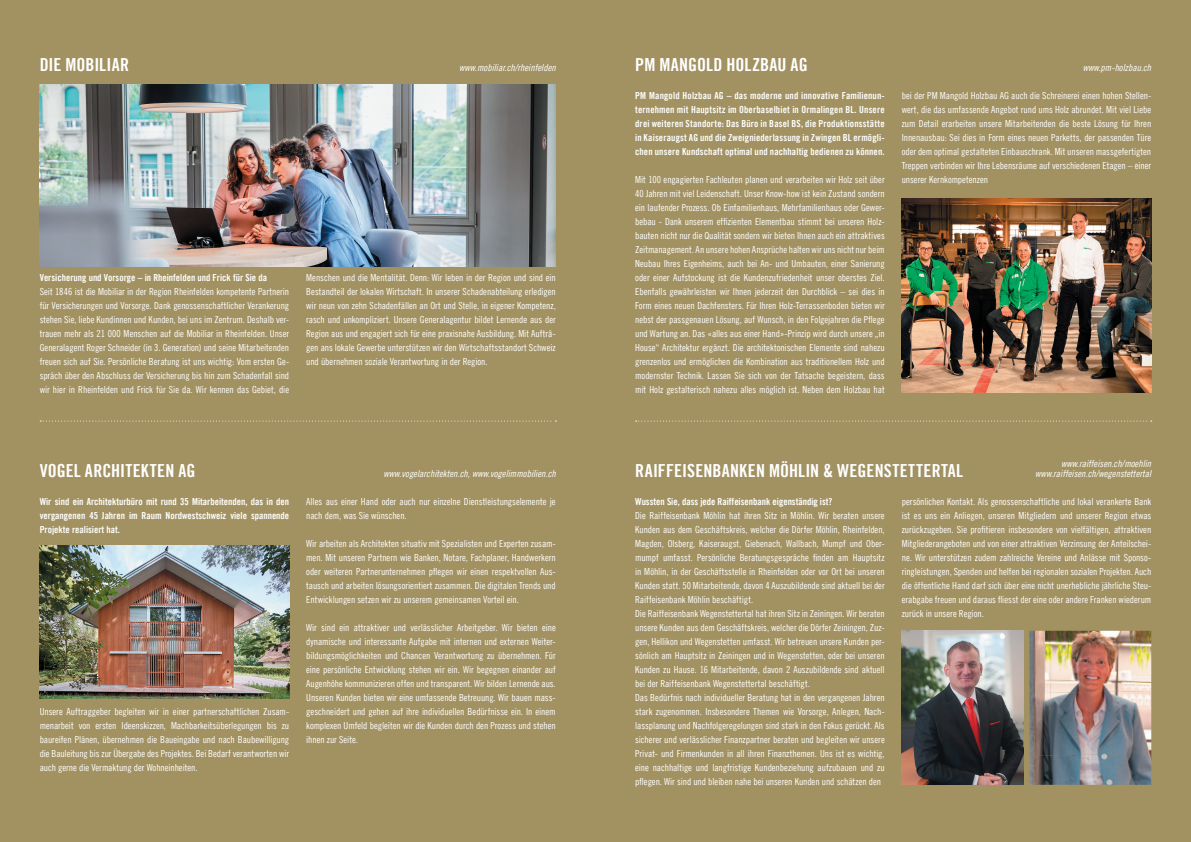
<style>
.page{position:relative;width:1191px;height:842px;background:#a29161}
.page>*{position:absolute;margin:0;border:0;box-sizing:border-box;transform-origin:0 0}
.t1{font:18px "Trade Gothic LT Bold Cond Twenty";letter-spacing:.01em;color:#fff}
.t2{font:9.7px/14px "Trade Gothic LT Cond Eighteen";letter-spacing:-.005em;color:#fff;text-align:justify}
.t3{font:9.7px/14px "Trade Gothic LT Bold Cond Twenty";color:#fff;text-align:justify}
.t4{font:9.7px "Trade Gothic LT Cond Eighteen Obl";color:#fff}
</style>
<div class="page">
<img style="left:40px;top:85px;width:516px;height:182px">
<img style="left:901px;top:198px;width:250px;height:195px">
<img style="left:901px;top:631px;width:122px;height:154px">
<img style="left:1029px;top:631px;width:61px;height:122px">
<img style="left:1088px;top:631px;width:63px;height:61px">
<img style="left:1090px;top:691px;width:61px;height:62px">
<img style="left:1029px;top:753px;width:122px;height:32px">
<svg style="left:40px;top:421px;width:516px;height:1px"></svg>
<svg style="left:635px;top:421px;width:516px;height:1px"></svg>
<img style="left:40px;top:546px;width:249px;height:153px">
<h1 class="t1" style="left:40px;top:53px;width:91px">DIE MOBILIAR</h1>
<h1 class="t1" style="left:635px;top:53px;width:174px">PM MANGOLD HOLZBAU AG</h1>
<p class="t4" style="left:459px;top:61px;width:98px">www.mobiliar.ch/rheinfelden</p>
<p class="t4" style="left:1082px;top:61px;width:70px">www.pm-holzbau.ch</p>
<p class="t3" style="left:40px;top:270px;width:229px">Versicherung und Vorsorge – in Rheinfelden und Frick für Sie da</p>
<p class="t2" style="left:40px;top:284px;width:251px">Seit 1846 ist die Mobiliar in der Region Rheinfelden kompetente Partnerin für Versicherungen und Vorsorge. Dank genossenschaftlicher Verankerung stehen Sie, liebe Kundinnen und Kunden, bei uns im Zentrum. Deshalb ver&shy;trauen mehr als 21 000 Menschen auf die Mobiliar in Rheinfelden. Unser Generalagent Roger Schneider (in 3. Generation) und seine Mitarbeitenden freuen sich auf Sie. Persönliche Beratung ist uns wichtig: Vom ersten Ge&shy;spräch über den Abschluss der Versicherung bis hin zum Schadenfall sind wir hier in Rheinfelden und Frick für Sie da. Wir kennen das Gebiet, die</p>
<p class="t2" style="left:306px;top:270px;width:251px">Menschen und die Mentalität. Denn: Wir leben in der Region und sind ein Bestandteil der lokalen Wirtschaft. In unserer Schadenabteilung erledigen wir neun von zehn Schadenfällen an Ort und Stelle, in eigener Kompetenz, rasch und unkompliziert. Unsere Generalagentur bildet Lernende aus der Region aus und engagiert sich für eine praxisnahe Ausbildung. Mit Aufträ&shy;gen ans lokale Gewerbe unterstützen wir den Wirtschaftsstandort Schweiz und übernehmen soziale Verantwortung in der Region.</p>
<p class="t3" style="left:635px;top:88px;width:251px">PM Mangold Holzbau AG – das moderne und innovative Familienun&shy;ternehmen mit Hauptsitz im Oberbaselbiet in Ormalingen BL. Unsere drei weiteren Standorte: Das Büro in Basel BS, die Produktionsstätte in Kaiseraugst AG und die Zweigniederlassung in Zwingen BL ermögli&shy;chen unsere Kundschaft optimal und nachhaltig bedienen zu können.</p>
<p class="t2" style="left:635px;top:172px;width:251px">Mit 100 engagierten Fachleuten planen und verarbeiten wir Holz seit über 40 Jahren mit viel Leidenschaft. Unser Know-how ist kein Zustand sondern ein laufender Prozess. Ob Einfamilienhaus, Mehrfamilienhaus oder Gewer&shy;bebau - Dank unserem effizienten Elementbau stimmt bei unseren Holz&shy;bauten nicht nur die Qualität sondern wir bieten Ihnen auch ein attraktives Zeitmanagement. An unsere hohen Ansprüche halten wir uns nicht nur beim Neubau Ihres Eigenheims, auch bei An- und Umbauten, einer Sanierung oder einer Aufstockung ist die Kundenzufriedenheit unser oberstes Ziel.<br>Ebenfalls gewährleisten wir Ihnen jederzeit den Durchblick – sei dies in Form eines neuen Dachfensters. Für Ihren Holz-Terrassenboden bieten wir nebst der passgenauen Lösung, auf Wunsch, in den Folgejahren die Pflege und Wartung an. Das «alles aus einer Hand»-Prinzip wird durch unsere „in House“ Architektur ergänzt. Die architektonischen Elemente sind nahezu grenzenlos und ermöglichen die Kombination aus traditionellem Holz und modernster Technik. Lassen Sie sich von der Tatsache begeistern, dass mit Holz gestalterisch nahezu alles möglich ist. Neben dem Holzbau hat</p>
<p class="t2" style="left:901px;top:88px;width:251px">bei der PM Mangold Holzbau AG auch die Schreinerei einen hohen Stellen&shy;wert, die das umfassende Angebot rund ums Holz abrundet. Mit viel Liebe zum Detail erarbeiten unsere Mitarbeitenden die beste Lösung für Ihren Innenausbau: Sei dies in Form eines neuen Parketts, der passenden Türe oder dem optimal gestalteten Einbauschrank. Mit unseren massgefertigten Treppen verbinden wir Ihre Lebensräume auf verschiedenen Etagen – einer unserer Kernkompetenzen</p>
<p class="t4" style="left:1061px;top:457px;width:92px">www.raiffeisen.ch/moehlin</p>
<h1 class="t1" style="left:635px;top:459px;width:329px">RAIFFEISENBANKEN MÖHLIN &amp; WEGENSTETTERTAL</h1>
<h1 class="t1" style="left:40px;top:459px;width:157px">VOGEL ARCHITEKTEN AG</h1>
<p class="t4" style="left:1035px;top:467px;width:118px">www.raiffeisen.ch/wegenstettertal</p>
<p class="t3" style="left:40px;top:494px;width:251px">Wir sind ein Architekturbüro mit rund 35 Mitarbeitenden, das in den vergangenen 45 Jahren im Raum Nordwestschweiz viele spannende Projekte realisiert hat.</p>
<p class="t4" style="left:383px;top:467px;width:174px">www.vogelarchitekten.ch, www.vogelimmobilien.ch</p>
<p class="t2" style="left:901px;top:494px;width:251px">persönlichen Kontakt. Als genossenschaftliche und lokal verankerte Bank ist es uns ein Anliegen, unseren Mitgliedern und unserer Region etwas zurückzugeben. Sie profitieren insbesondere von vielfältigen, attraktiven Mitgliederangeboten und von einer attraktiven Verzinsung der Anteilschei&shy;ne. Wir unterstützen zudem zahlreiche Vereine und Anlässe mit Sponso&shy;ringleistungen, Spenden und helfen bei regionalen sozialen Projekten. Auch die öffentliche Hand darf sich über eine nicht unerhebliche jährliche Steu&shy;erabgabe freuen und daraus fliesst der eine oder andere Franken wiederum zurück in unsere Region.</p>
<p class="t3" style="left:635px;top:494px;width:199px">Wussten Sie, dass jede Raiffeisenbank eigenständig ist?</p>
<p class="t2" style="left:635px;top:508px;width:251px;text-align:left">Die Raiffeisenbank Möhlin hat ihren Sitz in Möhlin. Wir beraten unsere Kunden aus dem Geschäftskreis, welcher die Dörfer Möhlin, Rheinfelden, Magden, Olsberg, Kaiseraugst, Giebenach, Wallbach, Mumpf und Ober&shy;mumpf umfasst. Persönliche Beratungsgespräche finden am Hauptsitz in Möhlin, in der Geschäftsstelle in Rheinfelden oder vor Ort bei unseren Kunden statt. 50 Mitarbeitende, davon 4 Auszubildende sind aktuell bei der Raiffeisenbank Möhlin beschäftigt.<br>Die Raiffeisenbank Wegenstettertal hat ihren Sitz in Zeiningen. Wir beraten unsere Kunden aus dem Geschäftskreis, welcher die Dörfer Zeiningen, Zuz&shy;gen, Hellikon und Wegenstetten umfasst. Wir betreuen unsere Kunden per&shy;sönlich am Hauptsitz in Zeiningen und in Wegenstetten, oder bei unseren Kunden zu Hause. 16 Mitarbeitende, davon 2 Auszubildende sind aktuell bei der Raiffeisenbank Wegenstettertal beschäftigt.<br>Das Bedürfnis nach individueller Beratung hat in den vergangenen Jahren stark zugenommen. Insbesondere Themen wie Vorsorge, Anlegen, Nach&shy;lassplanung und Nachfolgeregelungen sind stark in den Fokus gerückt. Als sicherer und verlässlicher Finanzpartner beraten und begleiten wir unsere Privat- und Firmenkunden in all ihren Finanzthemen. Uns ist es wichtig, eine nachhaltige und langfristige Kundenbeziehung aufzubauen und zu pflegen. Wir sind und bleiben nahe bei unseren Kunden und schätzen den</p>
<p class="t2" style="left:306px;top:494px;width:251px">Alles aus einer Hand oder auch nur einzelne Dienstleistungselemente je nach dem, was Sie wünschen.</p>
<p class="t2" style="left:306px;top:536px;width:251px">Wir arbeiten als Architekten situativ mit Spezialisten und Experten zusam&shy;men. Mit unseren Partnern wie Banken, Notare, Fachplaner, Handwerkern oder weiteren Partnerunternehmen pflegen wir einen respektvollen Aus&shy;tausch und arbeiten lösungsorientiert zusammen. Die digitalen Trends und Entwicklungen setzen wir zu unserem gemeinsamen Vorteil ein.</p>
<p class="t2" style="left:306px;top:620px;width:251px">Wir sind ein attraktiver und verlässlicher Arbeitgeber. Wir bieten eine dynamische und interessante Aufgabe mit internen und externen Weiter&shy;bildungsmöglichkeiten und Chancen Verantwortung zu übernehmen. Für eine persönliche Entwicklung stehen wir ein. Wir begegnen einander auf Augenhöhe kommunizieren offen und transparent. Wir bilden Lernende aus.<br>Unseren Kunden bieten wir eine umfassende Betreuung. Wir bauen mass&shy;geschneidert und gehen auf ihre individuellen Bedürfnisse ein. In einem komplexen Umfeld begleiten wir die Kunden durch den Prozess und stehen ihnen zur Seite.</p>
<p class="t2" style="left:40px;top:704px;width:251px">Unsere Auftraggeber begleiten wir in einer partnerschaftlichen Zusam&shy;menarbeit von ersten Ideenskizzen, Machbarkeitsüberlegungen bis zu baureifen Plänen, übernehmen die Baueingabe und nach Baubewilligung die Bauleitung bis zur Übergabe des Projektes. Bei Bedarf verantworten wir auch gerne die Vermaktung der Wohneinheiten.</p>
</div>
